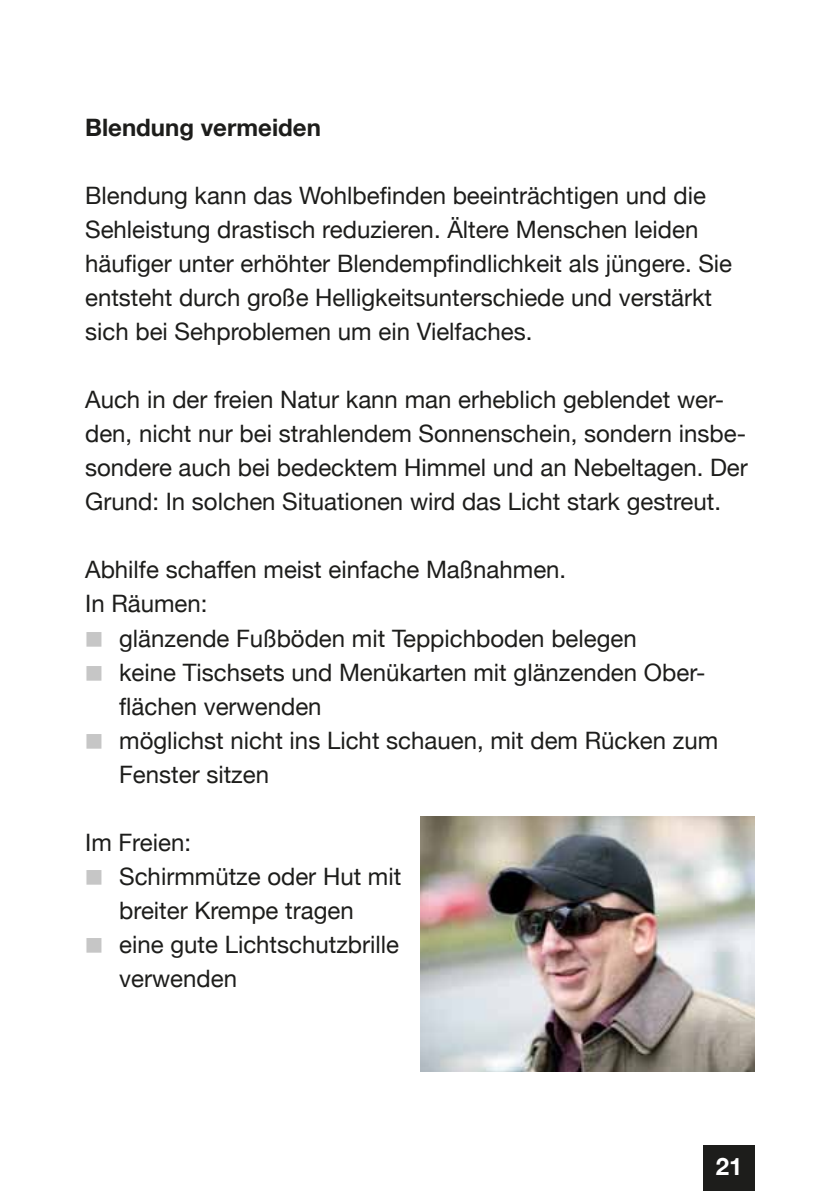
<style>
.page{position:relative;width:840px;height:1191px;background:#fff}
.page>*{position:absolute;margin:0;border:0;box-sizing:border-box;transform-origin:0 0}
.t1{font:24px/34px "Helvetica Neue";color:#1d1d1b}
.t2{font:700 24px "Helvetica Neue";color:#1d1d1b}
.t3{font:700 24px "Helvetica Neue";color:#fff}
.s1{color:#c6c6c6}
</style>
<div class="page">
<div style="left:703px;top:1145px;width:51px;height:46px;background:#1d1d1b"></div>
<img style="left:420px;top:816px;width:334px;height:256px">
<h3 class="t2" style="left:85px;top:109px;width:237px">Blendung vermeiden</h3>
<p class="t1" style="left:85px;top:180px;width:648px">Blendung kann das Wohlbefinden beeinträchtigen und die Sehleistung drastisch reduzieren. Ältere Menschen leiden häufiger unter erhöhter Blendempfindlichkeit als jüngere. Sie entsteht durch große Helligkeitsunterschiede und verstärkt sich bei Sehproblemen um ein Vielfaches.</p>
<p class="t1" style="left:85px;top:384px;width:664px">Auch in der freien Natur kann man erheblich geblendet wer&shy;den, nicht nur bei strahlendem Sonnenschein, sondern insbe&shy;sondere auch bei bedecktem Himmel und an Nebeltagen. Der Grund: In solchen Situationen wird das Licht stark gestreut.</p>
<p class="t1" style="left:85px;top:554px;width:482px">Abhilfe schaffen meist einfache Maßnahmen.</p>
<h4 class="t1" style="left:85px;top:588px;width:124px">In Räumen:</h4>
<p class="t1" style="left:85px;top:622px;width:553px"><span class="s1">█</span> glänzende Fußböden mit Teppichboden belegen</p>
<p class="t1" style="left:119px;top:656px;width:587px;text-indent:-34px"><span class="s1">█</span> keine Tischsets und Menükarten mit glänzenden Ober&shy;flächen verwenden</p>
<p class="t1" style="left:119px;top:724px;width:600px;text-indent:-34px"><span class="s1">█</span> möglichst nicht ins Licht schauen, mit dem Rücken zum<br>Fenster sitzen</p>
<h4 class="t1" style="left:85px;top:826px;width:107px">Im Freien:</h4>
<p class="t1" style="left:85px;top:860px;width:317px;text-align:center"><span class="s1">█</span> Schirmmütze oder Hut mit breiter Krempe tragen</p>
<p class="t1" style="left:119px;top:928px;width:281px;text-indent:-34px"><span class="s1">█</span> eine gute Lichtschutzbrille verwenden</p>
<p class="t3" style="left:715px;top:1147px;width:28px">21</p>
</div>
